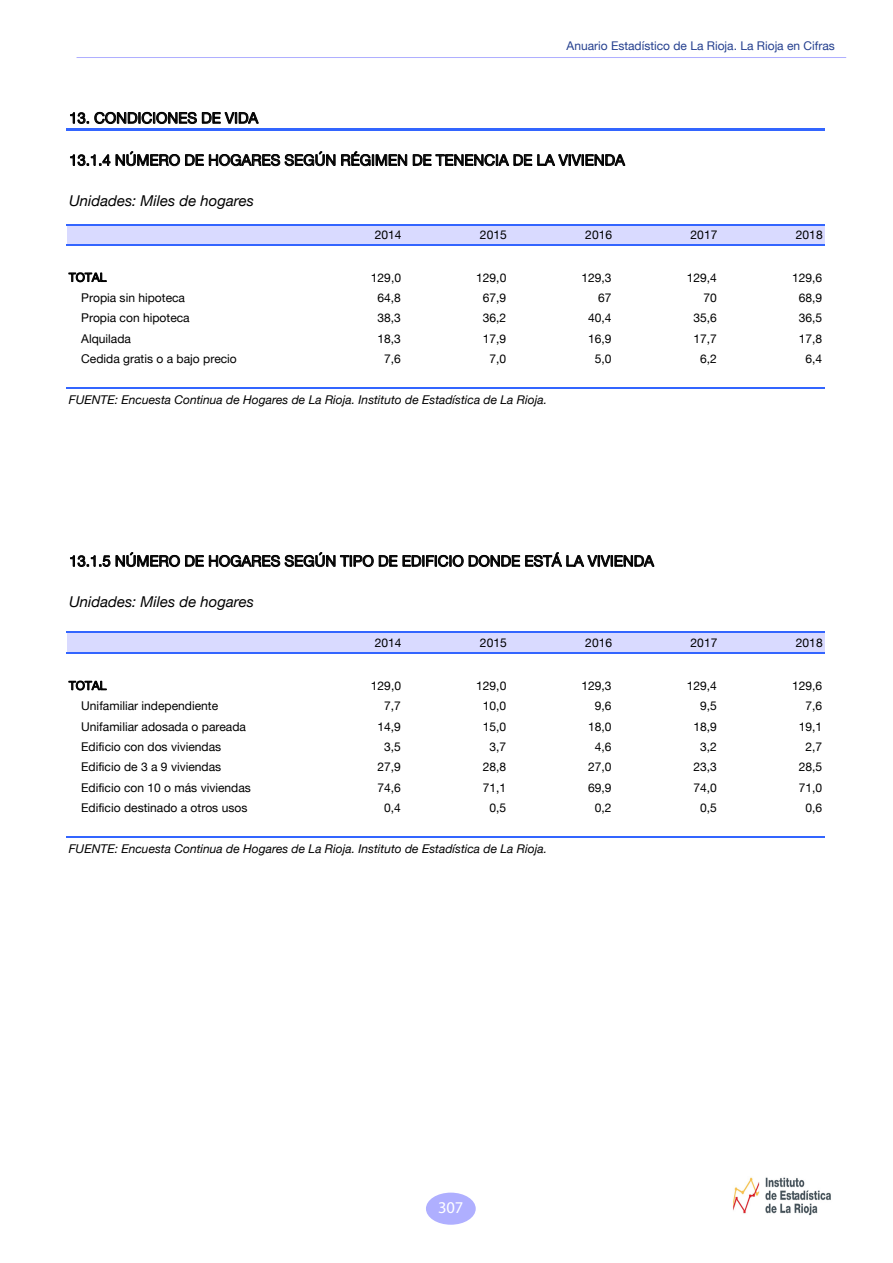
<style>
.page{position:relative;width:893px;height:1263px;background:#fff}
.page>*{position:absolute;margin:0;border:0;box-sizing:border-box;transform-origin:0 0}
.t1{font:16.5px "Myriad Pro";color:#fff}
.t2{font:15px "Helvetica Neue LT";color:#000}
.t3{font:italic 15px "Helvetica Neue LT";color:#000}
.t4{font:12px "Helvetica Neue LT";color:#000}
.t5{font:italic 12px "Helvetica Neue LT";color:#000}
.t6{font:12px "Helvetica Neue LT";color:#25408f}
</style>
<div class="page">
<div style="left:426px;top:1192px;width:50px;height:33px;background:#afafff;border-radius:50%"></div>
<hr style="left:77px;top:57px;width:769px;height:1px;background:#afafff">
<img style="left:733px;top:1177px;width:98px;height:39px">
<div style="left:67px;top:225px;width:758px;height:20px;background:#d9daff"></div>
<div style="left:67px;top:632px;width:758px;height:22px;background:#d9daff"></div>
<svg style="left:70px;top:112px;width:189px;height:12px"></svg>
<svg style="left:70px;top:155px;width:40px;height:11px"></svg>
<svg style="left:116px;top:151px;width:219px;height:15px"></svg>
<svg style="left:341px;top:151px;width:66px;height:15px"></svg>
<svg style="left:413px;top:154px;width:212px;height:12px"></svg>
<svg style="left:69px;top:272px;width:38px;height:10px"></svg>
<svg style="left:70px;top:555px;width:40px;height:12px"></svg>
<svg style="left:116px;top:552px;width:281px;height:15px"></svg>
<svg style="left:403px;top:552px;width:251px;height:15px"></svg>
<svg style="left:69px;top:681px;width:38px;height:9px"></svg>
<hr style="left:66px;top:128px;width:759px;height:2px;background:#3365ff">
<hr style="left:66px;top:224px;width:759px;height:2px;background:#3365ff">
<hr style="left:66px;top:244px;width:759px;height:2px;background:#3365ff">
<hr style="left:66px;top:387px;width:759px;height:1px;background:#3365ff">
<hr style="left:66px;top:631px;width:759px;height:1px;background:#3365ff">
<hr style="left:66px;top:653px;width:759px;height:1px;background:#3365ff">
<hr style="left:66px;top:836px;width:759px;height:1px;background:#3365ff">
<p class="t6" style="left:567px;top:38px;width:270px">Anuario Estadístico de La Rioja. La Rioja en Cifras</p>
<p class="t2" style="left:69px;top:109px;width:190px">13. CONDICIONES DE VIDA</p>
<p class="t2" style="left:69px;top:151px;width:557px">13.1.4 NÚMERO DE HOGARES SEGÚN RÉGIMEN DE TENENCIA DE LA VIVIENDA</p>
<p class="t3" style="left:69px;top:192px;width:186px">Unidades: Miles de hogares</p>
<p class="t4" style="left:375px;top:228px;width:28px">2014</p>
<p class="t4" style="left:480px;top:228px;width:28px">2015</p>
<p class="t4" style="left:585px;top:228px;width:28px">2016</p>
<p class="t4" style="left:691px;top:228px;width:28px">2017</p>
<p class="t4" style="left:796px;top:228px;width:28px">2018</p>
<p class="t4" style="left:69px;top:270px;width:39px">TOTAL</p>
<p class="t4" style="left:371px;top:270px;width:32px">129,0</p>
<p class="t4" style="left:476px;top:270px;width:32px">129,0</p>
<p class="t4" style="left:581px;top:270px;width:32px">129,3</p>
<p class="t4" style="left:687px;top:270px;width:32px">129,4</p>
<p class="t4" style="left:792px;top:270px;width:32px">129,6</p>
<p class="t4" style="left:81px;top:290px;width:105px">Propia sin hipoteca</p>
<p class="t4" style="left:378px;top:290px;width:25px">64,8</p>
<p class="t4" style="left:483px;top:290px;width:25px">67,9</p>
<p class="t4" style="left:598px;top:290px;width:15px">67</p>
<p class="t4" style="left:703px;top:290px;width:15px">70</p>
<p class="t4" style="left:799px;top:290px;width:25px">68,9</p>
<p class="t4" style="left:81px;top:311px;width:110px">Propia con hipoteca</p>
<p class="t4" style="left:378px;top:311px;width:25px">38,3</p>
<p class="t4" style="left:483px;top:311px;width:25px">36,2</p>
<p class="t4" style="left:588px;top:311px;width:25px">40,4</p>
<p class="t4" style="left:693px;top:311px;width:25px">35,6</p>
<p class="t4" style="left:799px;top:311px;width:25px">36,5</p>
<p class="t4" style="left:81px;top:331px;width:51px">Alquilada</p>
<p class="t4" style="left:377px;top:331px;width:25px">18,3</p>
<p class="t4" style="left:483px;top:331px;width:25px">17,9</p>
<p class="t4" style="left:588px;top:331px;width:25px">16,9</p>
<p class="t4" style="left:693px;top:331px;width:25px">17,7</p>
<p class="t4" style="left:799px;top:331px;width:25px">17,8</p>
<p class="t4" style="left:81px;top:351px;width:157px">Cedida gratis o a bajo precio</p>
<p class="t4" style="left:384px;top:351px;width:18px">7,6</p>
<p class="t4" style="left:489px;top:351px;width:18px">7,0</p>
<p class="t4" style="left:595px;top:351px;width:18px">5,0</p>
<p class="t4" style="left:700px;top:351px;width:18px">6,2</p>
<p class="t4" style="left:805px;top:351px;width:18px">6,4</p>
<p class="t5" style="left:69px;top:392px;width:480px">FUENTE: Encuesta Continua de Hogares de La Rioja. Instituto de Estadística de La Rioja.</p>
<p class="t2" style="left:69px;top:552px;width:586px">13.1.5 NÚMERO DE HOGARES SEGÚN TIPO DE EDIFICIO DONDE ESTÁ LA VIVIENDA</p>
<p class="t3" style="left:69px;top:593px;width:186px">Unidades: Miles de hogares</p>
<p class="t4" style="left:375px;top:635px;width:28px">2014</p>
<p class="t4" style="left:480px;top:635px;width:28px">2015</p>
<p class="t4" style="left:585px;top:635px;width:28px">2016</p>
<p class="t4" style="left:691px;top:635px;width:28px">2017</p>
<p class="t4" style="left:796px;top:635px;width:28px">2018</p>
<p class="t4" style="left:69px;top:678px;width:39px">TOTAL</p>
<p class="t4" style="left:371px;top:678px;width:32px">129,0</p>
<p class="t4" style="left:476px;top:678px;width:32px">129,0</p>
<p class="t4" style="left:581px;top:678px;width:32px">129,3</p>
<p class="t4" style="left:687px;top:678px;width:32px">129,4</p>
<p class="t4" style="left:792px;top:678px;width:32px">129,6</p>
<p class="t4" style="left:81px;top:699px;width:138px">Unifamiliar independiente</p>
<p class="t4" style="left:384px;top:699px;width:18px">7,7</p>
<p class="t4" style="left:483px;top:699px;width:25px">10,0</p>
<p class="t4" style="left:595px;top:699px;width:18px">9,6</p>
<p class="t4" style="left:700px;top:699px;width:18px">9,5</p>
<p class="t4" style="left:805px;top:699px;width:18px">7,6</p>
<p class="t4" style="left:81px;top:719px;width:166px">Unifamiliar adosada o pareada</p>
<p class="t4" style="left:378px;top:719px;width:25px">14,9</p>
<p class="t4" style="left:483px;top:719px;width:25px">15,0</p>
<p class="t4" style="left:588px;top:719px;width:25px">18,0</p>
<p class="t4" style="left:693px;top:719px;width:25px">18,9</p>
<p class="t4" style="left:799px;top:719px;width:25px">19,1</p>
<p class="t4" style="left:81px;top:739px;width:142px">Edificio con dos viviendas</p>
<p class="t4" style="left:384px;top:739px;width:18px">3,5</p>
<p class="t4" style="left:489px;top:739px;width:18px">3,7</p>
<p class="t4" style="left:595px;top:739px;width:18px">4,6</p>
<p class="t4" style="left:700px;top:739px;width:18px">3,2</p>
<p class="t4" style="left:805px;top:739px;width:18px">2,7</p>
<p class="t4" style="left:81px;top:760px;width:142px">Edificio de 3 a 9 viviendas</p>
<p class="t4" style="left:377px;top:760px;width:25px">27,9</p>
<p class="t4" style="left:483px;top:760px;width:25px">28,8</p>
<p class="t4" style="left:588px;top:760px;width:25px">27,0</p>
<p class="t4" style="left:693px;top:760px;width:25px">23,3</p>
<p class="t4" style="left:799px;top:760px;width:25px">28,5</p>
<p class="t4" style="left:81px;top:780px;width:171px">Edificio con 10 o más viviendas</p>
<p class="t4" style="left:377px;top:780px;width:25px">74,6</p>
<p class="t4" style="left:483px;top:780px;width:25px">71,1</p>
<p class="t4" style="left:588px;top:780px;width:25px">69,9</p>
<p class="t4" style="left:693px;top:780px;width:25px">74,0</p>
<p class="t4" style="left:799px;top:780px;width:25px">71,0</p>
<p class="t4" style="left:81px;top:800px;width:168px">Edificio destinado a otros usos</p>
<p class="t4" style="left:384px;top:800px;width:18px">0,4</p>
<p class="t4" style="left:489px;top:800px;width:18px">0,5</p>
<p class="t4" style="left:595px;top:800px;width:18px">0,2</p>
<p class="t4" style="left:700px;top:800px;width:18px">0,5</p>
<p class="t4" style="left:805px;top:800px;width:18px">0,6</p>
<p class="t5" style="left:69px;top:841px;width:480px">FUENTE: Encuesta Continua de Hogares de La Rioja. Instituto de Estadística de La Rioja.</p>
<h1 class="t1" style="left:438px;top:1197px;width:27px">307</h1>
</div>
